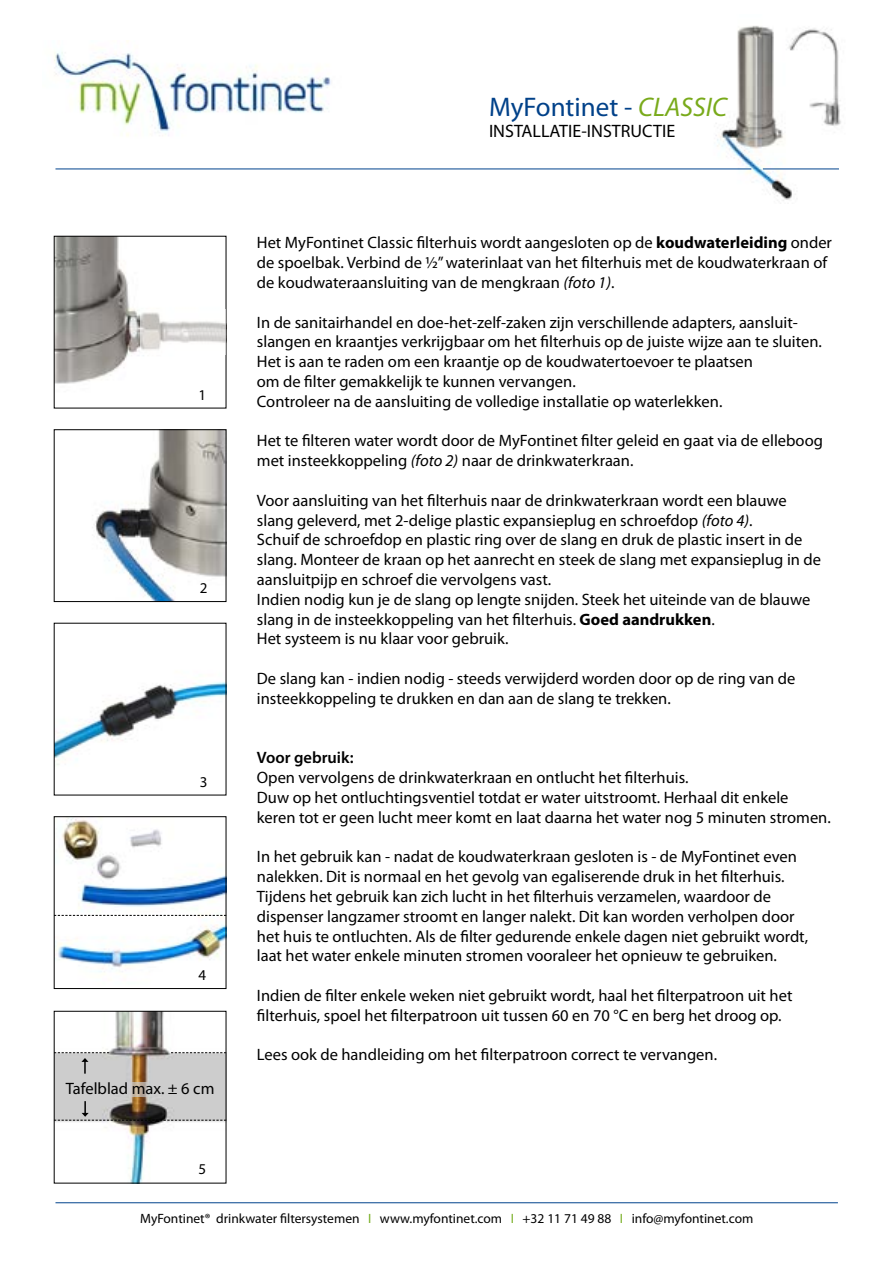
<style>
.page{position:relative;width:893px;height:1263px;background:#fff}
.page>*{position:absolute;margin:0;border:0;box-sizing:border-box;transform-origin:0 0}
.t1{font:27px "Myriad Pro";color:#014189}
.t2{font:18px "Myriad Pro";color:#000}
.t3{font:16.5px/19.8px "Myriad Pro";color:#000}
.t4{font:600 16.5px "Myriad Pro";color:#000}
.t5{font:15px "Myriad Pro";color:#000}
.t6{font:13.5px "Myriad Pro";color:#000}
.s1{font-style:italic;color:#79aa1b}
.s2{font-weight:700}
.s3{font-style:italic}
.s4{color:#76ad21}
</style>
<div class="page">
<img style="left:56px;top:238px;width:88px;height:146px">
<svg style="left:140px;top:309px;width:86px;height:46px"></svg>
<img style="left:54px;top:41px;width:277px;height:95px">
<hr style="left:55px;top:1202px;width:783px;height:1px;background:#01438d">
<img style="left:94px;top:431px;width:130px;height:169px">
<div style="left:54px;top:429px;width:172px;height:173px;border:1px solid #000"></div>
<img style="left:56px;top:682px;width:168px;height:83px">
<img style="left:56px;top:818px;width:168px;height:154px">
<div style="left:54px;top:816px;width:172px;height:173px;border:1px solid #000"></div>
<img style="left:56px;top:1013px;width:168px;height:168px">
<svg style="left:171px;top:1052px;width:55px;height:1px"></svg>
<svg style="left:54px;top:915px;width:172px;height:1px"></svg>
<svg style="left:54px;top:1052px;width:55px;height:22px"></svg>
<svg style="left:54px;top:1101px;width:172px;height:20px;background:#9d9a97"></svg>
<svg style="left:130px;top:1083px;width:18px;height:14px"></svg>
<img style="left:690px;top:25px;width:151px;height:176px">
<hr style="left:763px;top:169px;width:76px;height:1px;background:#01438d">
<hr style="left:55px;top:169px;width:696px;height:1px;background:#01438d">
<p class="t5" style="left:199px;top:385px;width:9px">1</p>
<p class="t5" style="left:200px;top:578px;width:9px">2</p>
<p class="t5" style="left:200px;top:772px;width:9px">3</p>
<p class="t5" style="left:199px;top:966px;width:9px">4</p>
<p class="t3" style="left:66px;top:1078px;width:150px">Tafelblad max. ± 6 cm</p>
<p class="t5" style="left:199px;top:1160px;width:9px">5</p>
<h1 class="t1" style="left:489px;top:90px;width:240px">MyFontinet - <span class="s1">CLASSIC</span></h1>
<p class="t2" style="left:489px;top:120px;width:188px">INSTALLATIE-INSTRUCTIE</p>
<p class="t3" style="left:257px;top:233px;width:577px">Het MyFontinet Classic filterhuis wordt aangesloten op de <span class="s2">koudwaterleiding</span> onder de spoelbak. Verbind de ½” waterinlaat van het filterhuis met de koudwaterkraan of de koudwateraansluiting van de mengkraan <span class="s3">(foto 1)</span>.</p>
<p class="t3" style="left:257px;top:312px;width:567px">In de sanitairhandel en doe-het-zelf-zaken zijn verschillende adapters, aansluit&shy;slangen en kraantjes verkrijgbaar om het filterhuis op de juiste wijze aan te sluiten.<br>Het is aan te raden om een kraantje op de koudwatertoevoer te plaatsen<br>om de filter gemakkelijk te kunnen vervangen.<br>Controleer na de aansluiting de volledige installatie op waterlekken.</p>
<p class="t3" style="left:257px;top:431px;width:568px">Het te filteren water wordt door de MyFontinet filter geleid en gaat via de elleboog met insteekkoppeling <span class="s3">(foto 2)</span> naar de drinkwaterkraan.</p>
<p class="t3" style="left:257px;top:490px;width:566px">Voor aansluiting van het filterhuis naar de drinkwaterkraan wordt een blauwe slang geleverd, met 2-delige plastic expansieplug en schroefdop <span class="s3">(foto 4)</span>.<br>Schuif de schroefdop en plastic ring over de slang en druk de plastic insert in de slang. Monteer de kraan op het aanrecht en steek de slang met expansieplug in de aansluitpijp en schroef die vervolgens vast.<br>Indien nodig kun je de slang op lengte snijden. Steek het uiteinde van de blauwe slang in de insteekkoppeling van het filterhuis. <span class="s2">Goed aandrukken</span>.<br>Het systeem is nu klaar voor gebruik.</p>
<p class="t3" style="left:257px;top:668px;width:540px">De slang kan - indien nodig - steeds verwijderd worden door op de ring van de insteekkoppeling te drukken en dan aan de slang te trekken.</p>
<p class="t4" style="left:257px;top:747px;width:98px">Voor gebruik:</p>
<p class="t3" style="left:257px;top:767px;width:575px">Open vervolgens de drinkwaterkraan en ontlucht het filterhuis.<br>Duw op het ontluchtingsventiel totdat er water uitstroomt. Herhaal dit enkele keren tot er geen lucht meer komt en laat daarna het water nog 5 minuten stromen.</p>
<p class="t3" style="left:257px;top:846px;width:553px">In het gebruik kan - nadat de koudwaterkraan gesloten is - de MyFontinet even nalekken. Dit is normaal en het gevolg van egaliserende druk in het filterhuis.<br>Tijdens het gebruik kan zich lucht in het filterhuis verzamelen, waardoor de dispenser langzamer stroomt en langer nalekt. Dit kan worden verholpen door het huis te ontluchten. Als de filter gedurende enkele dagen niet gebruikt wordt, laat het water enkele minuten stromen vooraleer het opnieuw te gebruiken.</p>
<p class="t3" style="left:257px;top:985px;width:537px">Indien de filter enkele weken niet gebruikt wordt, haal het filterpatroon uit het filterhuis, spoel het filterpatroon uit tussen 60 en 70 °C en berg het droog op.</p>
<p class="t3" style="left:257px;top:1044px;width:462px">Lees ook de handleiding om het filterpatroon correct te vervangen.</p>
<p class="t6" style="left:140px;top:1210px;width:615px">MyFontinet® drinkwater filtersystemen <span class="s4">I</span> www.myfontinet.com <span class="s4">I</span> +32 11 71 49 88 <span class="s4">I</span> info@myfontinet.com</p>
</div>
